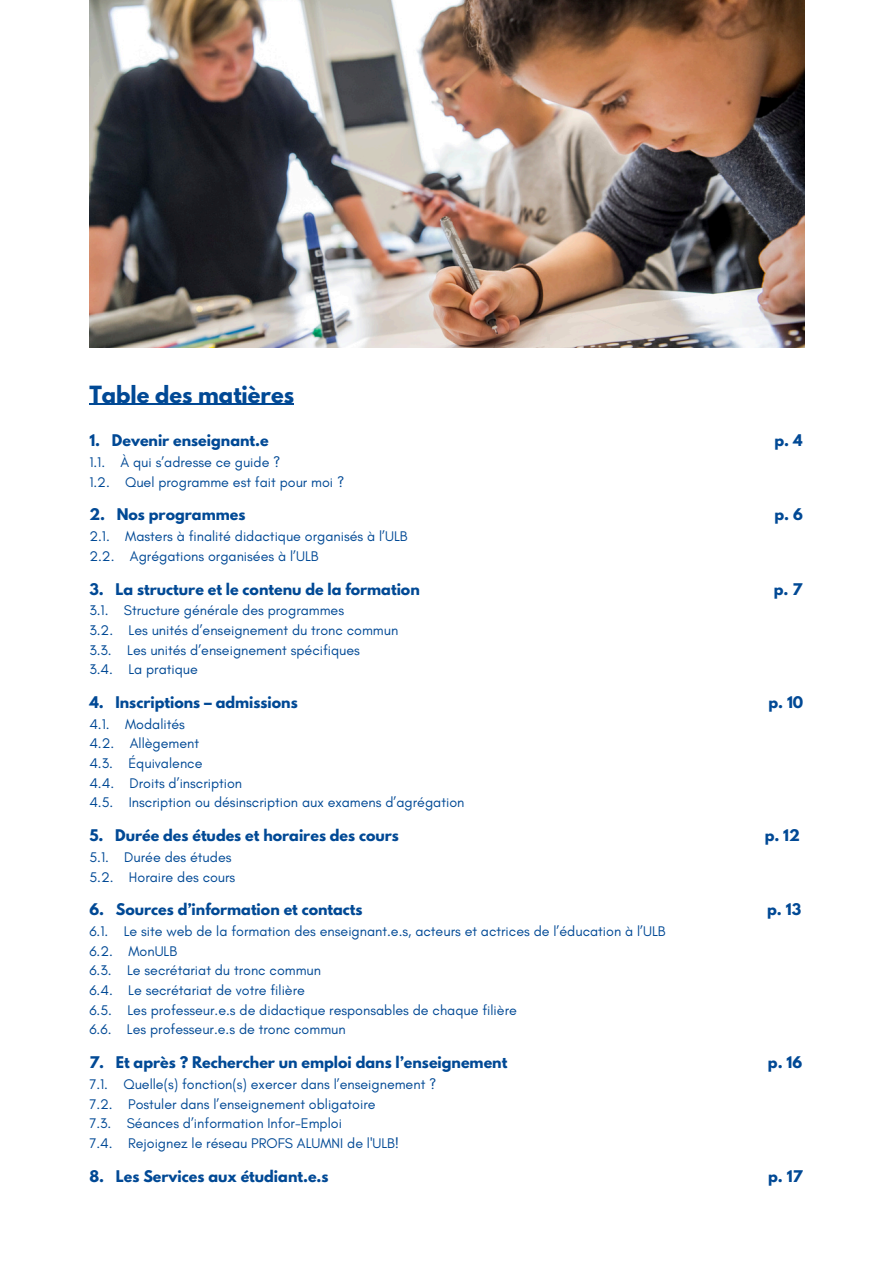
<style>
.page{position:relative;width:894px;height:1264px;background:#fff}
.page>*{position:absolute;margin:0;border:0;box-sizing:border-box;transform-origin:0 0}
.t1{font:700 21px "League Spartan";color:#014995}
.t2{font:14.25px "Glacial Indifference";color:#014995}
.t3{font:700 14.25px "League Spartan";color:#014995}
</style>
<div class="page">
<img style="left:89px;top:0;width:715px;height:348px">
<hr style="left:89px;top:403px;width:205px;height:2px;background:#014995">
<h1 class="t1" style="left:89px;top:383px;width:206px">Table des matières</h1>
<p class="t3" style="left:89px;top:433px;width:181px">1. Devenir enseignant.e</p>
<p class="t3" style="left:774px;top:433px;width:30px">p. 4</p>
<p class="t2" style="left:89px;top:453px;width:193px">1.1. À qui s’adresse ce guide ?</p>
<p class="t2" style="left:89px;top:473px;width:256px">1.2. Quel programme est fait pour moi ?</p>
<p class="t3" style="left:89px;top:507px;width:157px">2. Nos programmes</p>
<p class="t3" style="left:774px;top:507px;width:30px">p. 6</p>
<p class="t2" style="left:89px;top:527px;width:320px">2.1. Masters à finalité didactique organisés à l’ULB</p>
<p class="t2" style="left:89px;top:547px;width:231px">2.2. Agrégations organisées à l’ULB</p>
<p class="t3" style="left:89px;top:581px;width:332px">3. La structure et le contenu de la formation</p>
<p class="t3" style="left:773px;top:581px;width:30px">p. 7</p>
<p class="t2" style="left:89px;top:601px;width:256px">3.1. Structure générale des programmes</p>
<p class="t2" style="left:89px;top:621px;width:25px">3.2.</p>
<p class="t2" style="left:128px;top:621px;width:271px">Les unités d’enseignement du tronc commun</p>
<p class="t2" style="left:89px;top:641px;width:24px">3.3.</p>
<p class="t2" style="left:127px;top:641px;width:234px">Les unités d’enseignement spécifiques</p>
<p class="t2" style="left:89px;top:660px;width:25px">3.4.</p>
<p class="t2" style="left:128px;top:660px;width:71px">La pratique</p>
<p class="t3" style="left:89px;top:695px;width:16px">4.</p>
<p class="t3" style="left:115px;top:695px;width:184px">Inscriptions – admissions</p>
<p class="t3" style="left:768px;top:695px;width:36px">p. 10</p>
<p class="t2" style="left:89px;top:715px;width:22px">4.1.</p>
<p class="t2" style="left:125px;top:715px;width:61px">Modalités</p>
<p class="t2" style="left:89px;top:734px;width:26px">4.2.</p>
<p class="t2" style="left:130px;top:734px;width:71px">Allègement</p>
<p class="t2" style="left:89px;top:754px;width:25px">4.3.</p>
<p class="t2" style="left:128px;top:754px;width:76px">Équivalence</p>
<p class="t2" style="left:89px;top:774px;width:26px">4.4.</p>
<p class="t2" style="left:130px;top:774px;width:114px">Droits d’inscription</p>
<p class="t2" style="left:89px;top:794px;width:26px">4.5.</p>
<p class="t2" style="left:129px;top:794px;width:337px">Inscription ou désinscription aux examens d’agrégation</p>
<p class="t3" style="left:89px;top:828px;width:16px">5.</p>
<p class="t3" style="left:115px;top:828px;width:285px">Durée des études et horaires des cours</p>
<p class="t3" style="left:764px;top:828px;width:37px">p. 12</p>
<p class="t2" style="left:89px;top:848px;width:21px">5.1.</p>
<p class="t2" style="left:124px;top:848px;width:109px">Durée des études</p>
<p class="t2" style="left:89px;top:868px;width:26px">5.2.</p>
<p class="t2" style="left:129px;top:868px;width:108px">Horaire des cours</p>
<p class="t3" style="left:89px;top:902px;width:16px">6.</p>
<p class="t3" style="left:116px;top:902px;width:248px">Sources d’information et contacts</p>
<p class="t3" style="left:767px;top:902px;width:35px">p. 13</p>
<p class="t2" style="left:89px;top:922px;width:20px">6.1.</p>
<p class="t2" style="left:124px;top:922px;width:543px">Le site web de la formation des enseignant.e.s, acteurs et actrices de l’éducation à l’ULB</p>
<p class="t2" style="left:89px;top:942px;width:25px">6.2.</p>
<p class="t2" style="left:128px;top:942px;width:50px">MonULB</p>
<p class="t2" style="left:89px;top:961px;width:24px">6.3.</p>
<p class="t2" style="left:127px;top:961px;width:195px">Le secrétariat du tronc commun</p>
<p class="t2" style="left:89px;top:981px;width:25px">6.4.</p>
<p class="t2" style="left:128px;top:981px;width:178px">Le secrétariat de votre filière</p>
<p class="t2" style="left:89px;top:1001px;width:24px">6.5.</p>
<p class="t2" style="left:127px;top:1001px;width:391px">Les professeur.e.s de didactique responsables de chaque filière</p>
<p class="t2" style="left:89px;top:1020px;width:24px">6.6.</p>
<p class="t2" style="left:127px;top:1020px;width:220px">Les professeur.e.s de tronc commun</p>
<p class="t3" style="left:89px;top:1055px;width:16px">7.</p>
<p class="t3" style="left:116px;top:1055px;width:393px">Et après ? Rechercher un emploi dans l’enseignement</p>
<p class="t3" style="left:767px;top:1055px;width:36px">p. 16</p>
<p class="t2" style="left:89px;top:1075px;width:20px">7.1.</p>
<p class="t2" style="left:123px;top:1075px;width:314px">Quelle(s) fonction(s) exercer dans l’enseignement ?</p>
<p class="t2" style="left:89px;top:1094px;width:25px">7.2.</p>
<p class="t2" style="left:128px;top:1094px;width:249px">Postuler dans l’enseignement obligatoire</p>
<p class="t2" style="left:89px;top:1114px;width:24px">7.3.</p>
<p class="t2" style="left:127px;top:1114px;width:217px">Séances d’information Infor-Emploi</p>
<p class="t2" style="left:89px;top:1134px;width:25px">7.4.</p>
<h2 class="t2" style="left:128px;top:1134px;width:273px">Rejoignez le réseau PROFS ALUMNI de l'ULB!</h2>
<h2 class="t3" style="left:89px;top:1168px;width:241px">8. Les Services aux étudiant.e.s</h2>
<p class="t3" style="left:768px;top:1168px;width:36px">p. 17</p>
</div>
